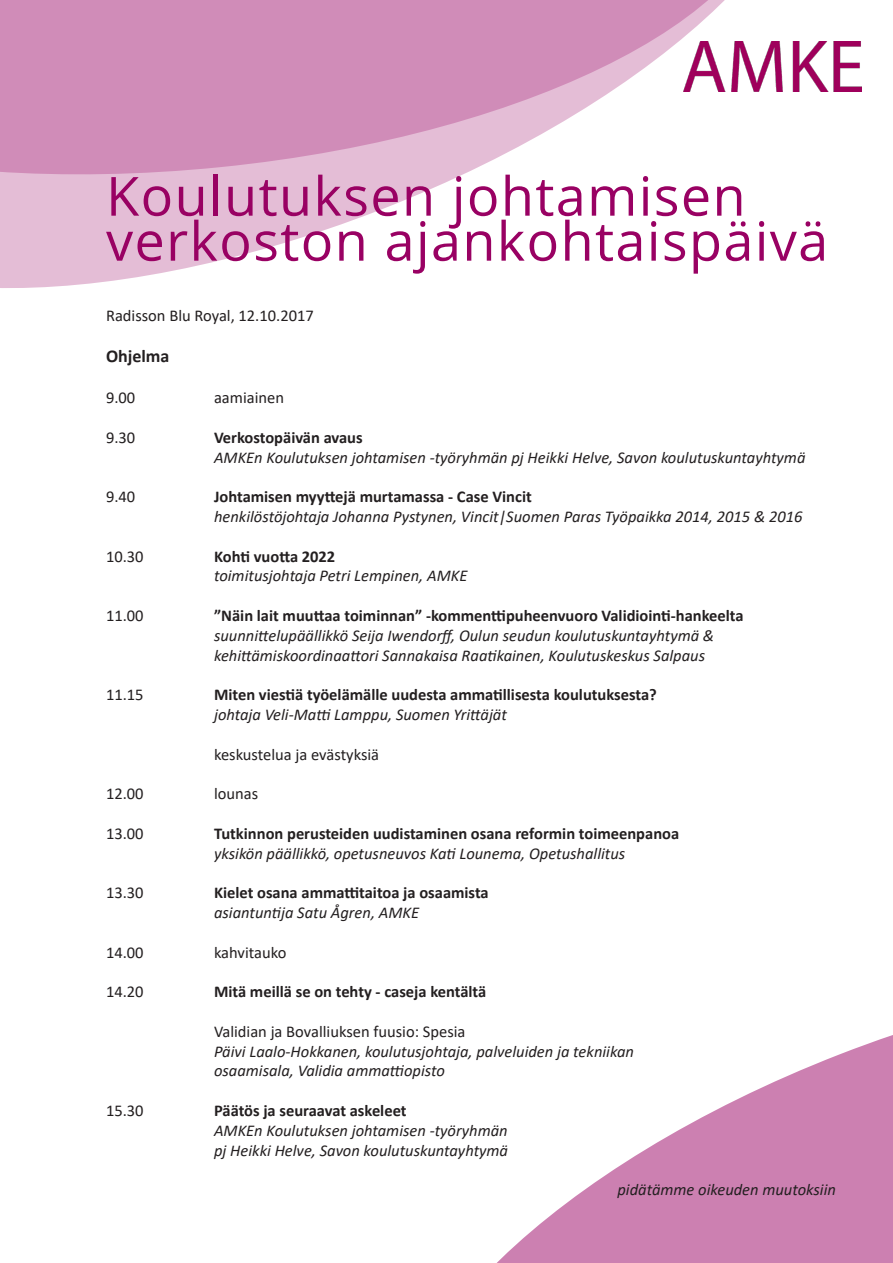
<style>
.page{position:relative;width:893px;height:1263px;background:#fff}
.page>*{position:absolute;margin:0;border:0;box-sizing:border-box;transform-origin:0 0}
.Kappaletyyli_1{font:54px "Open Sans";letter-spacing:.025em;color:#990163}
.t1{font:700 18px "Calibri";color:#231f20}
.Kappaletyyli_1-2{font:italic 16.5px "Calibri";color:#231f20}
.t2{font:700 16.5px "Calibri";color:#231f20}
.Kappaletyyli_1-3{font:16.5px "Calibri";color:#231f20}
</style>
<div class="page">
<svg style="left:0;top:199px;width:407px;height:89px;fill:#e4bdd6"></svg>
<svg style="left:497px;top:1035px;width:396px;height:228px;fill:#cc80b1"></svg>
<svg style="left:0;top:0;width:725px;height:199px;fill:#d08cb8"></svg>
<img style="left:683px;top:41px;width:178px;height:51px">
<p class="Kappaletyyli_1" style="left:106px;top:159px;width:641px">Koulutuksen johtamisen</p>
<p class="Kappaletyyli_1" style="left:106px;top:204px;width:724px">verkoston ajankohtaispäivä</p>
<p class="Kappaletyyli_1-3" style="left:106px;top:304px;width:209px">Radisson Blu Royal, 12.10.2017</p>
<p class="t1" style="left:106px;top:343px;width:65px">Ohjelma</p>
<p class="Kappaletyyli_1-3" style="left:106px;top:386px;width:31px">9.00</p>
<p class="Kappaletyyli_1-3" style="left:214px;top:386px;width:71px">aamiainen</p>
<p class="Kappaletyyli_1-3" style="left:106px;top:426px;width:31px">9.30</p>
<p class="t2" style="left:214px;top:426px;width:150px">Verkostopäivän avaus</p>
<p class="Kappaletyyli_1-2" style="left:214px;top:446px;width:593px">AMKEn Koulutuksen johtamisen -työryhmän pj Heikki Helve, Savon koulutuskuntayhtymä</p>
<p class="Kappaletyyli_1-3" style="left:106px;top:485px;width:31px">9.40</p>
<p class="t2" style="left:214px;top:485px;width:319px">Johtamisen myyttejä murtamassa - Case Vincit</p>
<p class="Kappaletyyli_1-2" style="left:214px;top:505px;width:590px">henkilöstöjohtaja Johanna Pystynen, Vincit|Suomen Paras Työpaikka 2014, 2015 &amp; 2016</p>
<p class="Kappaletyyli_1-3" style="left:106px;top:545px;width:39px">10.30</p>
<p class="t2" style="left:214px;top:544px;width:123px">Kohti vuotta 2022</p>
<p class="Kappaletyyli_1-2" style="left:214px;top:564px;width:255px">toimitusjohtaja Petri Lempinen, AMKE</p>
<p class="Kappaletyyli_1-3" style="left:106px;top:604px;width:39px">11.00</p>
<p class="t2" style="left:214px;top:604px;width:531px">”Näin lait muuttaa toiminnan” -kommenttipuheenvuoro Validiointi-hankeelta</p>
<p class="Kappaletyyli_1-2" style="left:214px;top:624px;width:502px">suunnittelupäällikkö Seija Iwendorff, Oulun seudun koulutuskuntayhtymä &amp;</p>
<p class="Kappaletyyli_1-2" style="left:214px;top:644px;width:493px">kehittämiskoordinaattori Sannakaisa Raatikainen, Koulutuskeskus Salpaus</p>
<p class="Kappaletyyli_1-3" style="left:106px;top:683px;width:39px">11.15</p>
<p class="t2" style="left:214px;top:683px;width:444px">Miten viestiä työelämälle uudesta ammatillisesta koulutuksesta?</p>
<p class="Kappaletyyli_1-2" style="left:214px;top:703px;width:294px">johtaja Veli-Matti Lamppu, Suomen Yrittäjät</p>
<p class="Kappaletyyli_1-3" style="left:214px;top:743px;width:167px">keskustelua ja evästyksiä</p>
<p class="Kappaletyyli_1-3" style="left:106px;top:782px;width:39px">12.00</p>
<p class="Kappaletyyli_1-3" style="left:214px;top:782px;width:46px">lounas</p>
<p class="Kappaletyyli_1-3" style="left:106px;top:822px;width:39px">13.00</p>
<p class="t2" style="left:214px;top:822px;width:467px">Tutkinnon perusteiden uudistaminen osana reformin toimeenpanoa</p>
<p class="Kappaletyyli_1-2" style="left:214px;top:842px;width:413px">yksikön päällikkö, opetusneuvos Kati Lounema, Opetushallitus</p>
<p class="Kappaletyyli_1-3" style="left:106px;top:881px;width:39px">13.30</p>
<p class="t2" style="left:214px;top:881px;width:276px">Kielet osana ammattitaitoa ja osaamista</p>
<p class="Kappaletyyli_1-2" style="left:214px;top:901px;width:207px">asiantuntija Satu Ågren, AMKE</p>
<p class="Kappaletyyli_1-3" style="left:106px;top:941px;width:39px">14.00</p>
<p class="Kappaletyyli_1-3" style="left:214px;top:941px;width:74px">kahvitauko</p>
<p class="Kappaletyyli_1-3" style="left:106px;top:980px;width:39px">14.20</p>
<p class="t2" style="left:214px;top:980px;width:274px">Mitä meillä se on tehty - caseja kentältä</p>
<p class="Kappaletyyli_1-3" style="left:214px;top:1020px;width:253px">Validian ja Bovalliuksen fuusio: Spesia</p>
<p class="Kappaletyyli_1-2" style="left:214px;top:1040px;width:421px">Päivi Laalo-Hokkanen, koulutusjohtaja, palveluiden ja tekniikan</p>
<p class="Kappaletyyli_1-2" style="left:214px;top:1059px;width:232px">osaamisala, Validia ammattiopisto</p>
<p class="Kappaletyyli_1-3" style="left:106px;top:1099px;width:39px">15.30</p>
<p class="t2" style="left:214px;top:1099px;width:194px">Päätös ja seuraavat askeleet</p>
<p class="Kappaletyyli_1-2" style="left:214px;top:1119px;width:295px">AMKEn Koulutuksen johtamisen -työryhmän</p>
<p class="Kappaletyyli_1-2" style="left:214px;top:1139px;width:296px">pj Heikki Helve, Savon koulutuskuntayhtymä</p>
<p class="Kappaletyyli_1-2" style="left:617px;top:1177px;width:220px">pidätämme oikeuden muutoksiin</p>
</div>
